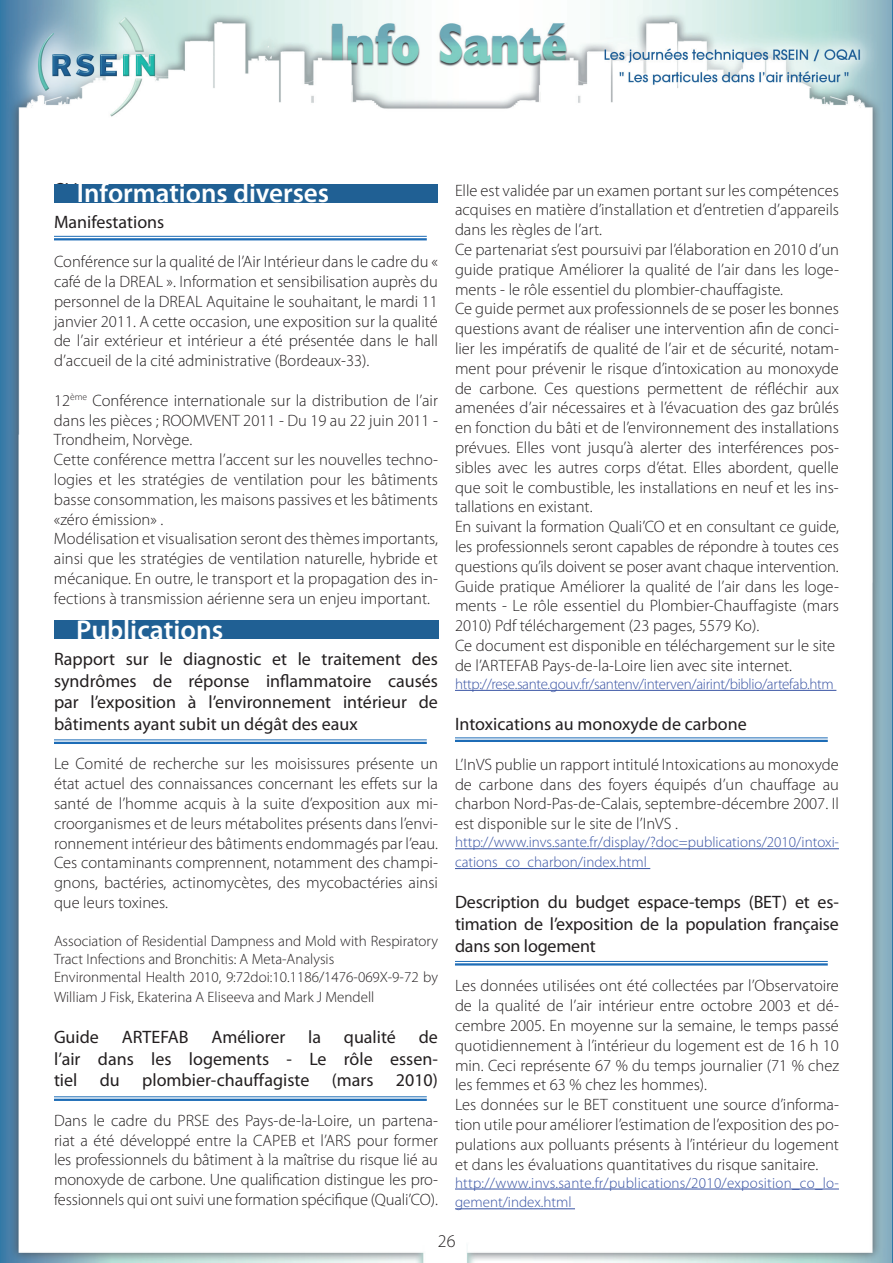
<style>
.page{position:relative;width:893px;height:1263px;background:#fff}
.page>*{position:absolute;margin:0;border:0;box-sizing:border-box;transform-origin:0 0}
.t1{font:600 27.3px "Myriad Pro";color:#fff}
.t2{font:18px/21.6px "Myriad Pro";color:#231f20;text-align:justify}
.t3{font:300 18px "Myriad Pro";color:#231f20}
.t4{font:300 16.5px/19.8px "Myriad Pro";color:#231f20;text-align:justify}
.t5{font:16.5px "Arial";color:#231f20}
.t6{font:300 15px/18px "Myriad Pro";color:#231f20}
.t7{font:300 15px/19.8px "Myriad Pro";color:#3853a3}
.t8{font:300 15px "Myriad Pro";letter-spacing:-.02em;color:#3853a3}
</style>
<div class="page">
<img style="left:0;top:0;width:893px;height:1263px">
<hr style="left:455px;top:690px;width:381px;height:1px;background:#3853a3">
<hr style="left:455px;top:848px;width:384px;height:1px;background:#3853a3">
<hr style="left:455px;top:868px;width:195px;height:1px;background:#3853a3">
<hr style="left:455px;top:1188px;width:384px;height:1px;background:#3853a3">
<hr style="left:455px;top:1208px;width:120px;height:1px;background:#3853a3">
<div style="left:54px;top:620px;width:384px;height:18px;background:#206094"></div>
<hr style="left:54px;top:236px;width:373px;height:1px;background:#1d6cb6">
<hr style="left:54px;top:238px;width:373px;height:2px;background:#1d6cb6">
<hr style="left:54px;top:739px;width:373px;height:1px;background:#1d6cb6">
<hr style="left:54px;top:742px;width:373px;height:2px;background:#1d6cb6">
<hr style="left:54px;top:1096px;width:373px;height:1px;background:#1d6cb6">
<hr style="left:54px;top:1099px;width:373px;height:2px;background:#1d6cb6">
<hr style="left:455px;top:737px;width:373px;height:1px;background:#1d6cb6">
<hr style="left:455px;top:740px;width:373px;height:2px;background:#1d6cb6">
<hr style="left:455px;top:961px;width:373px;height:1px;background:#1d6cb6">
<hr style="left:455px;top:963px;width:373px;height:2px;background:#1d6cb6">
<div style="left:54px;top:184px;width:384px;height:18px;background:#206094"></div>
<p class="t5" style="left:54px;top:178px;width:24px">CV</p>
<p class="t2" style="left:54px;top:210px;width:112px">Manifestations</p>
<p class="t4" style="left:54px;top:252px;width:386px">Conférence sur la qualité de l’Air Intérieur dans le cadre du « café de la DREAL ». Information et sensibilisation auprès du personnel de la DREAL Aquitaine le souhaitant, le mardi 11 janvier 2011. A cette occasion, une exposition sur la qualité de l’air extérieur et intérieur a été présentée dans le hall d’accueil de la cité administrative (Bordeaux-33).</p>
<p class="t4" style="left:54px;top:390px;width:386px;text-align:left">12<sup>ème</sup> Conférence internationale sur la distribution de l’air dans les pièces ; ROOMVENT 2011 - Du 19 au 22 juin 2011 - Trondheim, Norvège.<br>Cette conférence mettra l’accent sur les nouvelles techno&shy;logies et les stratégies de ventilation pour les bâtiments basse consommation, les maisons passives et les bâtiments «zéro émission» .<br>Modélisation et visualisation seront des thèmes importants, ainsi que les stratégies de ventilation naturelle, hybride et mécanique. En outre, le transport et la propagation des in&shy;fections à transmission aérienne sera un enjeu important.</p>
<h1 class="t1" style="left:77px;top:176px;width:254px">Informations diverses</h1>
<h1 class="t1" style="left:76px;top:612px;width:149px">Publications</h1>
<p class="t2" style="left:54px;top:648px;width:385px">Rapport sur le diagnostic et le traitement des syndrômes de réponse inflammatoire causés par l’exposition à l’environnement intérieur de bâtiments ayant subit un dégât des eaux</p>
<p class="t4" style="left:54px;top:754px;width:385px">Le Comité de recherche sur les moisissures présente un état actuel des connaissances concernant les effets sur la santé de l’homme acquis à la suite d’exposition aux mi&shy;croorganismes et de leurs métabolites présents dans l’envi&shy;ronnement intérieur des bâtiments endommagés par l’eau.<br>Ces contaminants comprennent, notamment des champi&shy;gnons, bactéries, actinomycètes, des mycobactéries ainsi que leurs toxines.</p>
<p class="t6" style="left:54px;top:932px;width:385px">Association of Residential Dampness and Mold with Respiratory<br>Tract Infections and Bronchitis: A Meta-Analysis<br>Environmental Health 2010, 9:72doi:10.1186/1476-069X-9-72 by</p>
<p class="t6" style="left:54px;top:987px;width:322px">William J Fisk, Ekaterina A Eliseeva and Mark J Mendell</p>
<p class="t2" style="left:54px;top:1026px;width:46px">Guide</p>
<p class="t2" style="left:122px;top:1026px;width:68px">ARTEFAB</p>
<p class="t2" style="left:211px;top:1026px;width:75px">Améliorer</p>
<p class="t2" style="left:308px;top:1026px;width:14px">la</p>
<p class="t2" style="left:344px;top:1026px;width:54px">qualité</p>
<p class="t2" style="left:54px;top:1026px;width:385px;text-indent:365px">de l’air dans les logements - Le rôle essen&shy;tiel du plombier-chauffagiste (mars 2010)</p>
<p class="t4" style="left:54px;top:1110px;width:385px">Dans le cadre du PRSE des Pays-de-la-Loire, un partena&shy;riat a été développé entre la CAPEB et l’ARS pour former les professionnels du bâtiment à la maîtrise du risque lié au monoxyde de carbone. Une qualification distingue les pro&shy;fessionnels qui ont suivi une formation spécifique (Quali’CO).</p>
<p class="t4" style="left:455px;top:180px;width:386px;text-align:left">Elle est validée par un examen portant sur les compétences acquises en matière d’installation et d’entretien d’appareils dans les règles de l’art.<br>Ce partenariat s’est poursuivi par l’élaboration en 2010 d’un guide pratique Améliorer la qualité de l’air dans les loge&shy;ments - le rôle essentiel du plombier-chauffagiste.<br>Ce guide permet aux professionnels de se poser les bonnes questions avant de réaliser une intervention afin de conci&shy;lier les impératifs de qualité de l’air et de sécurité, notam&shy;ment pour prévenir le risque d’intoxication au monoxyde de carbone. Ces questions permettent de réfléchir aux amenées d’air nécessaires et à l’évacuation des gaz brûlés en fonction du bâti et de l’environnement des installations prévues. Elles vont jusqu’à alerter des interférences pos&shy;sibles avec les autres corps d’état. Elles abordent, quelle que soit le combustible, les installations en neuf et les ins&shy;tallations en existant.<br>En suivant la formation Quali’CO et en consultant ce guide, les professionnels seront capables de répondre à toutes ces questions qu’ils doivent se poser avant chaque intervention.<br>Guide pratique Améliorer la qualité de l’air dans les loge&shy;ments - Le rôle essentiel du Plombier-Chauffagiste (mars 2010) Pdf téléchargement (23 pages, 5579 Ko).<br>Ce document est disponible en téléchargement sur le site de l’ARTEFAB Pays-de-la-Loire lien avec site internet.</p>
<p class="t8" style="left:455px;top:675px;width:380px">http://rese.sante.gouv.fr/santenv/interven/airint/biblio/artefab.htm</p>
<p class="t2" style="left:455px;top:713px;width:293px">Intoxications au monoxyde de carbone</p>
<p class="t4" style="left:455px;top:754px;width:386px">L’InVS publie un rapport intitulé Intoxications au monoxyde de carbone dans des foyers équipés d’un chauffage au charbon Nord-Pas-de-Calais, septembre-décembre 2007. Il est disponible sur le site de l’InVS .</p>
<p class="t7" style="left:455px;top:832px;width:385px">http://www.invs.sante.fr/display/?doc=publications/2010/intoxi&shy;cations_co_charbon/index.html</p>
<p class="t2" style="left:455px;top:891px;width:385px">Description du budget espace-temps (BET) et es&shy;timation de l’exposition de la population française dans son logement</p>
<p class="t4" style="left:455px;top:976px;width:385px;text-align:left">Les données utilisées ont été collectées par l’Observatoire de la qualité de l’air intérieur entre octobre 2003 et dé&shy;cembre 2005. En moyenne sur la semaine, le temps passé quotidiennement à l’intérieur du logement est de 16 h 10 min. Ceci représente 67 % du temps journalier (71 % chez les femmes et 63 % chez les hommes).<br>Les données sur le BET constituent une source d’informa&shy;tion utile pour améliorer l’estimation de l’exposition des po&shy;pulations aux polluants présents à l’intérieur du logement et dans les évaluations quantitatives du risque sanitaire.</p>
<p class="t7" style="left:455px;top:1172px;width:385px">http://www.invs.sante.fr/publications/2010/exposition_co_lo&shy;gement/index.html</p>
<p class="t3" style="left:438px;top:1230px;width:19px">26</p>
</div>
